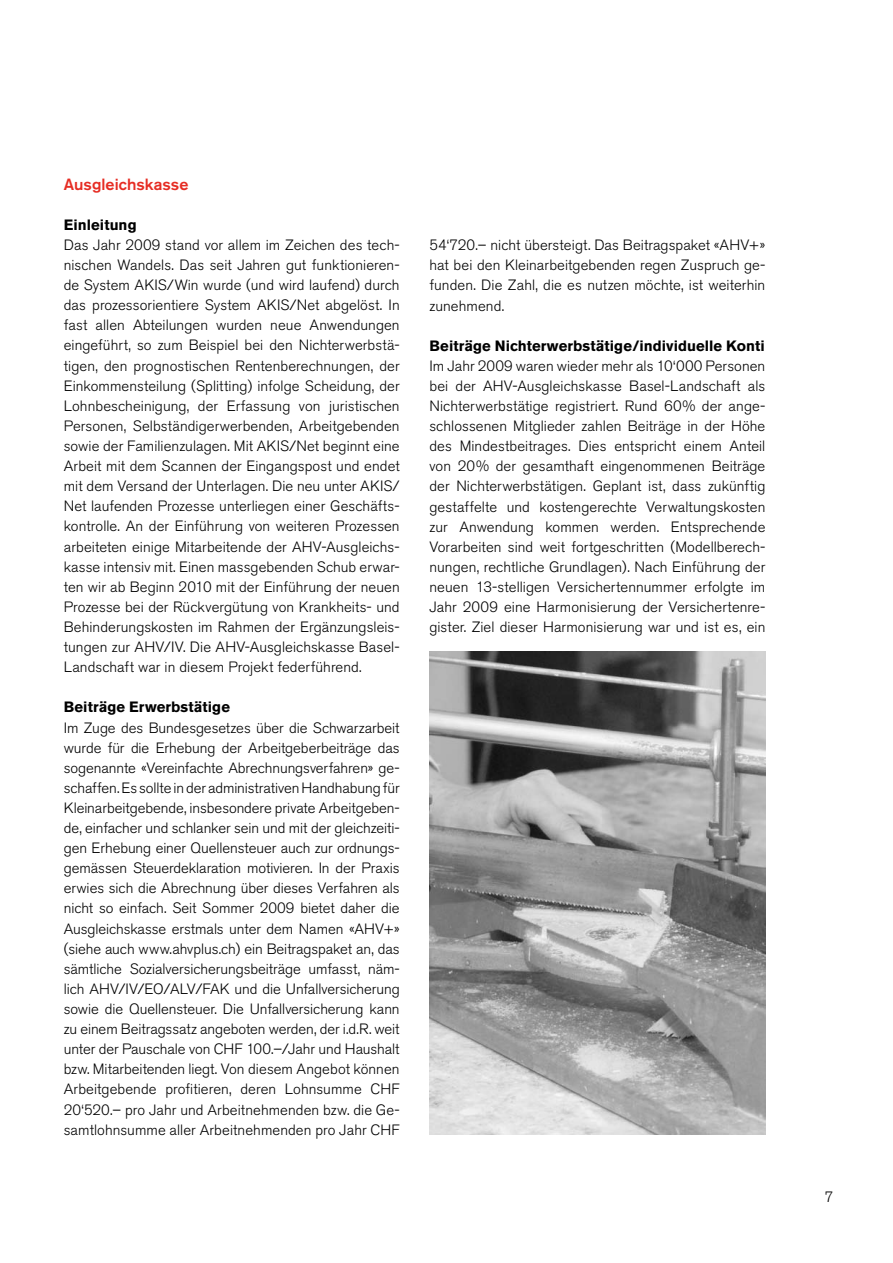
<style>
.page{position:relative;width:893px;height:1263px;background:#fff}
.page>*{position:absolute;margin:0;border:0;box-sizing:border-box;transform-origin:0 0}
.t1{font:500 16.2px "Akzidenz Grotesk BE";color:#e62d24}
.t2{font:300 14.85px/20.1px "Akzidenz Grotesk BE";letter-spacing:.005em;color:#000;text-align:justify}
.t3{font:700 14.85px "Akzidenz Grotesk BE";letter-spacing:.005em;color:#000}
</style>
<div class="page">
<img style="left:429px;top:652px;width:336px;height:483px">
<p class="t1" style="left:64px;top:174px;width:126px">Ausgleichskasse</p>
<p class="t3" style="left:64px;top:216px;width:74px">Einleitung</p>
<p class="t2" style="left:64px;top:235px;width:337px">Das Jahr 2009 stand vor allem im Zeichen des tech&shy;nischen Wandels. Das seit Jahren gut funktionieren&shy;de System AKIS/Win wurde (und wird laufend) durch das prozessorientiere System AKIS/Net abgelöst. In fast allen Abteilungen wurden neue Anwendungen eingeführt, so zum Beispiel bei den Nichterwerbstä&shy;tigen, den prognostischen Rentenberechnungen, der Einkommensteilung (Splitting) infolge Scheidung, der Lohnbescheinigung, der Erfassung von juristischen Personen, Selbständigerwerbenden, Arbeitgebenden sowie der Familienzulagen. Mit AKIS/Net beginnt eine Arbeit mit dem Scannen der Eingangspost und endet mit dem Versand der Unterlagen. Die neu unter AKIS/ Net laufenden Prozesse unterliegen einer Geschäfts&shy;kontrolle. An der Einführung von weiteren Prozessen arbeiteten einige Mitarbeitende der AHV-Ausgleichs&shy;kasse intensiv mit. Einen massgebenden Schub erwar&shy;ten wir ab Beginn 2010 mit der Einführung der neuen Prozesse bei der Rückvergütung von Krankheits- und Behinderungskosten im Rahmen der Ergänzungsleis&shy;tungen zur AHV/IV. Die AHV-Ausgleichskasse Basel-Landschaft war in diesem Projekt federführend.</p>
<p class="t3" style="left:64px;top:699px;width:168px">Beiträge Erwerbstätige</p>
<p class="t2" style="left:64px;top:718px;width:337px">Im Zuge des Bundesgesetzes über die Schwarzarbeit wurde für die Erhebung der Arbeitgeberbeiträge das sogenannte «Vereinfachte Abrechnungsverfahren» ge&shy;schaffen. Es sollte in der administrativen Handhabung für Kleinarbeitgebende, insbesondere private Arbeitgeben&shy;de, einfacher und schlanker sein und mit der gleichzeiti&shy;gen Erhebung einer Quellensteuer auch zur ordnungs&shy;gemässen Steuerdeklaration motivieren. In der Praxis erwies sich die Abrechnung über dieses Verfahren als nicht so einfach. Seit Sommer 2009 bietet daher die Ausgleichskasse erstmals unter dem Namen «AHV+» (siehe auch www.ahvplus.ch) ein Beitragspaket an, das sämtliche Sozialversicherungsbeiträge umfasst, näm&shy;lich AHV/IV/EO/ALV/FAK und die Unfallversicherung sowie die Quellensteuer. Die Unfallversicherung kann zu einem Beitragssatz angeboten werden, der i.d.R. weit unter der Pauschale von CHF 100.–/Jahr und Haushalt bzw. Mitarbeitenden liegt. Von diesem Angebot können Arbeitgebende profitieren, deren Lohnsumme CHF 20‘520.– pro Jahr und Arbeitnehmenden bzw. die Ge&shy;samtlohnsumme aller Arbeitnehmenden pro Jahr CHF</p>
<p class="t2" style="left:429px;top:235px;width:337px">54‘720.– nicht übersteigt. Das Beitragspaket «AHV+» hat bei den Kleinarbeitgebenden regen Zuspruch ge&shy;funden. Die Zahl, die es nutzen möchte, ist weiterhin zunehmend.</p>
<p class="t3" style="left:429px;top:337px;width:337px">Beiträge Nichterwerbstätige/individuelle Konti</p>
<p class="t2" style="left:429px;top:356px;width:337px">Im Jahr 2009 waren wieder mehr als 10‘000 Personen bei der AHV-Ausgleichskasse Basel-Landschaft als Nichterwerbstätige registriert. Rund 60% der ange&shy;schlossenen Mitglieder zahlen Beiträge in der Höhe des Mindestbeitrages. Dies entspricht einem Anteil von 20% der gesamthaft eingenommenen Beiträge der Nichterwerbstätigen. Geplant ist, dass zukünftig gestaffelte und kostengerechte Verwaltungskosten zur Anwendung kommen werden. Entsprechende Vorarbeiten sind weit fortgeschritten (Modellberech&shy;nungen, rechtliche Grundlagen). Nach Einführung der neuen 13-stelligen Versichertennummer erfolgte im Jahr 2009 eine Harmonisierung der Versichertenre&shy;gister. Ziel dieser Harmonisierung war und ist es, ein</p>
<p class="t2" style="left:825px;top:1187px;width:10px">7</p>
</div>
